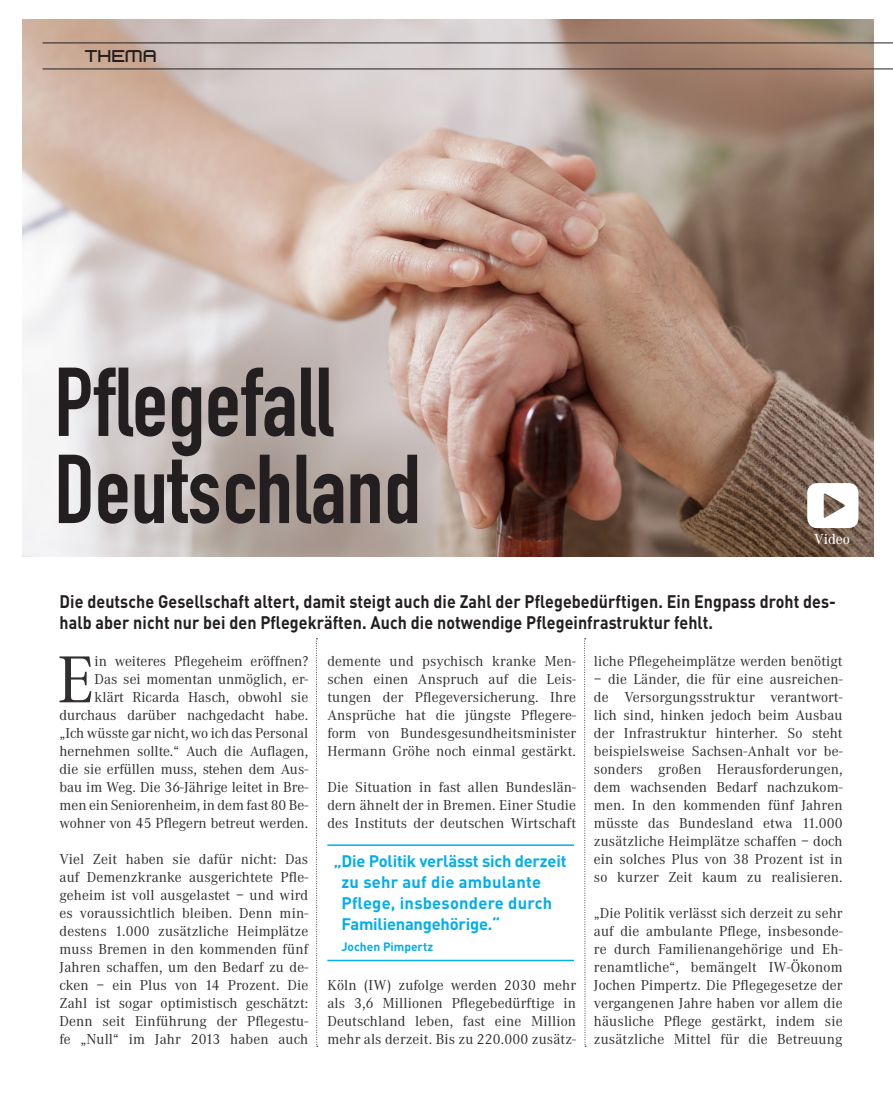
<style>
.page{position:relative;width:893px;height:1106px;background:#fff}
.page>*{position:absolute;margin:0;border:0;box-sizing:border-box;transform-origin:0 0}
.t1{font:96px/87px "DIN Engschrift";color:#231f20}
.t2{font:68.7px "Corporate A";color:#312f30}
.t3{font:700 18px/21px "DIN";letter-spacing:.005em;color:#231f20;scale:.89 1}
.t4{font:18px "Flotsam Smart";color:#231f20}
.t5{font:700 16.5px/21px "DIN";letter-spacing:-.015em;color:#00aeef}
.t6{font:15px/18px "Corporate A";color:#312f30;text-align:justify}
.t7{font:500 15px "Corporate A";color:#fff}
.t8{font:700 12px "DIN";color:#00aeef}
</style>
<div class="page">
<img style="left:23px;top:19px;width:850px;height:538px">
<hr style="left:43px;top:69px;width:850px;height:1px;background:#231f20">
<hr style="left:43px;top:43px;width:850px;height:1px;background:#231f20">
<svg style="left:584px;top:638px;width:2px;height:408px"></svg>
<svg style="left:316px;top:638px;width:2px;height:408px"></svg>
<hr style="left:327px;top:844px;width:247px;height:2px;background:#00aeef">
<hr style="left:327px;top:959px;width:247px;height:2px;background:#00aeef">
<svg style="left:807px;top:483px;width:51px;height:45px"></svg>
<p class="t4" style="left:85px;top:50px;width:75px">THeMa</p>
<h1 class="t1" style="left:54px;top:358px;width:368px">Pflegefall<br>Deutschland</h1>
<p class="t7" style="left:814px;top:531px;width:37px">Video</p>
<p class="t3" style="left:60px;top:590px;width:874px">Die deutsche Gesellschaft altert, damit steigt auch die Zahl der Pflegebedürftigen. Ein Engpass droht des&shy;halb aber nicht nur bei den Pflegekräften. Auch die notwendige Pflegeinfrastruktur fehlt.</p>
<p class="t6" style="left:60px;top:652px;width:250px;text-align:right">in weiteres Pflegeheim eröffnen?<br>Das sei momentan unmöglich, er-<br>klärt Ricarda Hasch, obwohl sie durchaus darüber nachgedacht habe. „Ich wüsste gar nicht, wo ich das Personal hernehmen sollte.“ Auch die Auflagen, die sie erfüllen muss, stehen dem Aus&shy;bau im Weg. Die 36-Jährige leitet in Bre&shy;men ein Seniorenheim, in dem fast 80 Be&shy;wohner von 45 Pflegern betreut werden.</p>
<p class="t6" style="left:60px;top:850px;width:250px">Viel Zeit haben sie dafür nicht: Das auf Demenzkranke ausgerichtete Pfle&shy;geheim ist voll ausgelastet – und wird es voraussichtlich bleiben. Denn min&shy;destens 1.000 zusätzliche Heimplätze muss Bremen in den kommenden fünf Jahren schaffen, um den Bedarf zu de&shy;cken – ein Plus von 14 Prozent. Die Zahl ist sogar optimistisch geschätzt:<br>Denn seit Einführung der Pflegestu&shy;fe „Null“ im Jahr 2013 haben auch</p>
<h2 class="t2" style="left:57px;top:642px;width:39px">E</h2>
<p class="t6" style="left:327px;top:652px;width:250px">demente und psychisch kranke Men&shy;schen einen Anspruch auf die Leis&shy;tungen der Pflegeversicherung. Ihre Ansprüche hat die jüngste Pflegere&shy;form von Bundesgesundheitsminister Hermann Gröhe noch einmal gestärkt.</p>
<p class="t6" style="left:327px;top:778px;width:250px">Die Situation in fast allen Bundeslän&shy;dern ähnelt der in Bremen. Einer Studie des Instituts der deutschen Wirtschaft</p>
<p class="t5" style="left:341px;top:850px;width:226px;text-indent:-8px">„Die Politik verlässt sich derzeit zu sehr auf die ambulante<br>Pflege, insbesondere durch<br>Familienangehörige.“</p>
<p class="t8" style="left:341px;top:939px;width:93px">Jochen Pimpertz</p>
<p class="t6" style="left:327px;top:976px;width:250px">Köln (IW) zufolge werden 2030 mehr als 3,6 Millionen Pflegebedürftige in Deutschland leben, fast eine Million mehr als derzeit. Bis zu 220.000 zusätz-</p>
<p class="t6" style="left:594px;top:652px;width:250px">liche Pflegeheimplätze werden benötigt</p>
<p class="t6" style="left:594px;top:670px;width:250px">– die Länder, die für eine ausreichen&shy;de Versorgungsstruktur verantwort&shy;lich sind, hinken jedoch beim Ausbau der Infrastruktur hinterher. So steht beispielsweise Sachsen-Anhalt vor be&shy;sonders großen Herausforderungen, dem wachsenden Bedarf nachzukom&shy;men. In den kommenden fünf Jahren müsste das Bundesland etwa 11.000 zusätzliche Heimplätze schaffen – doch ein solches Plus von 38 Prozent ist in so kurzer Zeit kaum zu realisieren.</p>
<p class="t6" style="left:594px;top:904px;width:250px">„Die Politik verlässt sich derzeit zu sehr auf die ambulante Pflege, insbesonde&shy;re durch Familienangehörige und Eh&shy;renamtliche“, bemängelt IW-Ökonom Jochen Pimpertz. Die Pflegegesetze der vergangenen Jahre haben vor allem die häusliche Pflege gestärkt, indem sie zusätzliche Mittel für die Betreuung</p>
</div>
